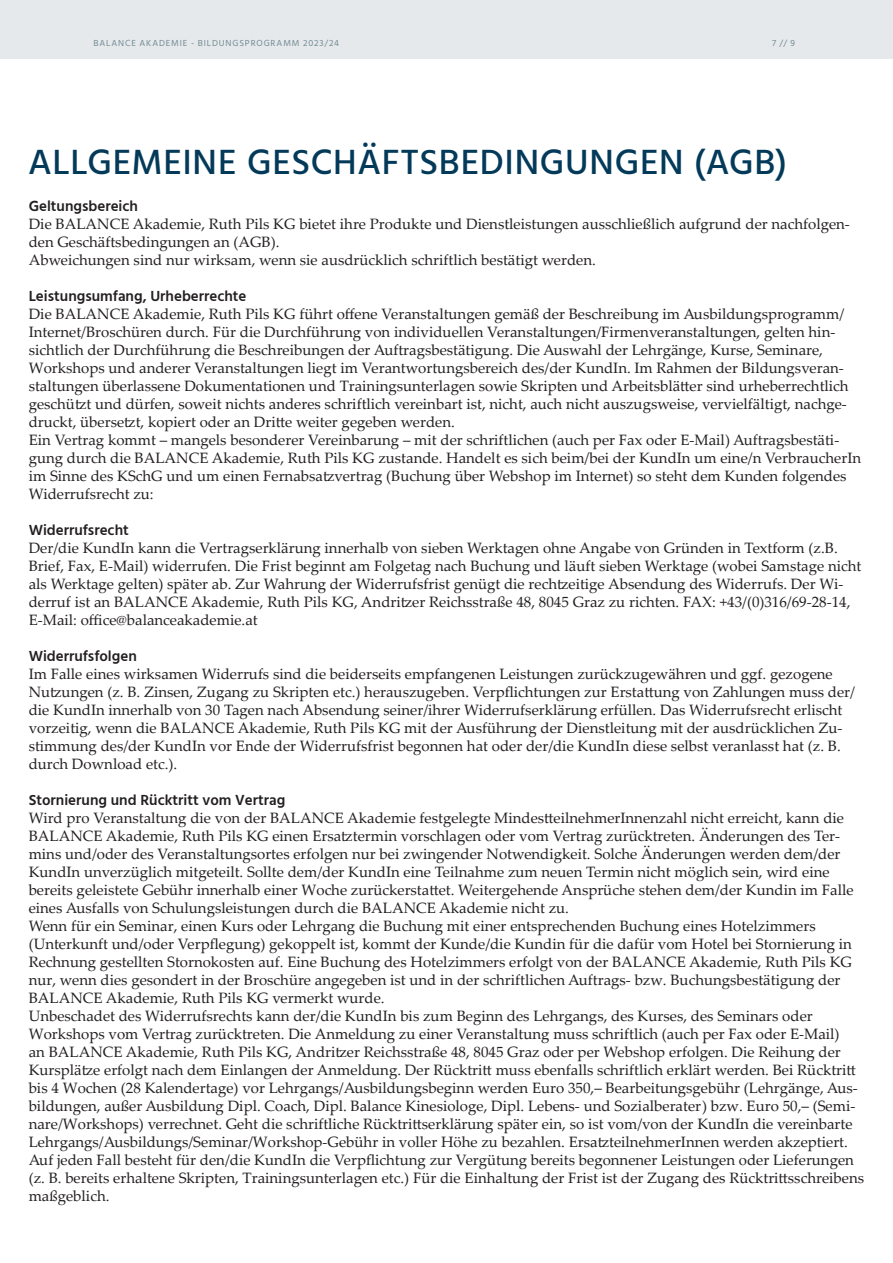
<style>
.page{position:relative;width:893px;height:1263px;background:#fff}
.page>*{position:absolute;margin:0;border:0;box-sizing:border-box;transform-origin:0 0}
.t1{font:500 36px "Hind";letter-spacing:.02em;color:#033a5a}
.t2{font:15px/18px "Palatino Linotype";color:#231f20}
.t3{font:600 15px "Hind";color:#231f20}
.t4{font:9px "Hind";letter-spacing:.095em;color:#738a95}
</style>
<div class="page">
<div style="left:0;top:0;width:893px;height:58px;background:#e5e9eb"></div>
<p class="t4" style="left:94px;top:39px;width:247px">BALANCE AKADEMIE - BILDUNGSPROGRAMM 2023/24</p>
<p class="t4" style="left:772px;top:39px;width:25px">7 // 9</p>
<h1 class="t1" style="left:28px;top:143px;width:760px">ALLGEMEINE GESCHÄFTSBEDINGUNGEN (AGB)</h1>
<p class="t3" style="left:29px;top:200px;width:111px">Geltungsbereich</p>
<p class="t2" style="left:29px;top:215px;width:823px">Die BALANCE Akademie, Ruth Pils KG bietet ihre Produkte und Dienstleistungen ausschließlich aufgrund der nachfolgen&shy;den Geschäftsbedingungen an (AGB).<br>Abweichungen sind nur wirksam, wenn sie ausdrücklich schriftlich bestätigt werden.</p>
<p class="t3" style="left:29px;top:290px;width:219px">Leistungsumfang, Urheberrechte</p>
<p class="t2" style="left:29px;top:305px;width:834px">Die BALANCE Akademie, Ruth Pils KG führt offene Veranstaltungen gemäß der Beschreibung im Ausbildungsprogramm/ Internet/Broschüren durch. Für die Durchführung von individuellen Veranstaltungen/Firmenveranstaltungen, gelten hin&shy;sichtlich der Durchführung die Beschreibungen der Auftragsbestätigung. Die Auswahl der Lehrgänge, Kurse, Seminare, Workshops und anderer Veranstaltungen liegt im Verantwortungsbereich des/der KundIn. Im Rahmen der Bildungsveran&shy;staltungen überlassene Dokumentationen und Trainingsunterlagen sowie Skripten und Arbeitsblätter sind urheberrechtlich geschützt und dürfen, soweit nichts anderes schriftlich vereinbart ist, nicht, auch nicht auszugsweise, vervielfältigt, nachge&shy;druckt, übersetzt, kopiert oder an Dritte weiter gegeben werden.<br>Ein Vertrag kommt – mangels besonderer Vereinbarung – mit der schriftlichen (auch per Fax oder E-Mail) Auftragsbestäti&shy;gung durch die BALANCE Akademie, Ruth Pils KG zustande. Handelt es sich beim/bei der KundIn um eine/n VerbraucherIn im Sinne des KSchG und um einen Fernabsatzvertrag (Buchung über Webshop im Internet) so steht dem Kunden folgendes Widerrufsrecht zu:</p>
<p class="t3" style="left:29px;top:524px;width:102px">Widerrufsrecht</p>
<p class="t2" style="left:29px;top:539px;width:834px">Der/die KundIn kann die Vertragserklärung innerhalb von sieben Werktagen ohne Angabe von Gründen in Textform (z.B.<br>Brief, Fax, E-Mail) widerrufen. Die Frist beginnt am Folgetag nach Buchung und läuft sieben Werktage (wobei Samstage nicht als Werktage gelten) später ab. Zur Wahrung der Widerrufsfrist genügt die rechtzeitige Absendung des Widerrufs. Der Wi&shy;derruf ist an BALANCE Akademie, Ruth Pils KG, Andritzer Reichsstraße 48, 8045 Graz zu richten. FAX: +43/(0)316/69-28-14, E-Mail: office@balanceakademie.at</p>
<p class="t3" style="left:29px;top:650px;width:110px">Widerrufsfolgen</p>
<p class="t2" style="left:29px;top:665px;width:828px">Im Falle eines wirksamen Widerrufs sind die beiderseits empfangenen Leistungen zurückzugewähren und ggf. gezogene Nutzungen (z. B. Zinsen, Zugang zu Skripten etc.) herauszugeben. Verpflichtungen zur Erstattung von Zahlungen muss der/ die KundIn innerhalb von 30 Tagen nach Absendung seiner/ihrer Widerrufserklärung erfüllen. Das Widerrufsrecht erlischt vorzeitig, wenn die BALANCE Akademie, Ruth Pils KG mit der Ausführung der Dienstleitung mit der ausdrücklichen Zu&shy;stimmung des/der KundIn vor Ende der Widerrufsfrist begonnen hat oder der/die KundIn diese selbst veranlasst hat (z. B. durch Download etc.).</p>
<p class="t3" style="left:29px;top:794px;width:258px">Stornierung und Rücktritt vom Vertrag</p>
<p class="t2" style="left:29px;top:809px;width:837px">Wird pro Veranstaltung die von der BALANCE Akademie festgelegte MindestteilnehmerInnenzahl nicht erreicht, kann die BALANCE Akademie, Ruth Pils KG einen Ersatztermin vorschlagen oder vom Vertrag zurücktreten. Änderungen des Ter&shy;mins und/oder des Veranstaltungsortes erfolgen nur bei zwingender Notwendigkeit. Solche Änderungen werden dem/der KundIn unverzüglich mitgeteilt. Sollte dem/der KundIn eine Teilnahme zum neuen Termin nicht möglich sein, wird eine bereits geleistete Gebühr innerhalb einer Woche zurückerstattet. Weitergehende Ansprüche stehen dem/der Kundin im Falle eines Ausfalls von Schulungsleistungen durch die BALANCE Akademie nicht zu.<br>Wenn für ein Seminar, einen Kurs oder Lehrgang die Buchung mit einer entsprechenden Buchung eines Hotelzimmers (Unterkunft und/oder Verpflegung) gekoppelt ist, kommt der Kunde/die Kundin für die dafür vom Hotel bei Stornierung in Rechnung gestellten Stornokosten auf. Eine Buchung des Hotelzimmers erfolgt von der BALANCE Akademie, Ruth Pils KG nur, wenn dies gesondert in der Broschüre angegeben ist und in der schriftlichen Auftrags- bzw. Buchungsbestätigung der BALANCE Akademie, Ruth Pils KG vermerkt wurde.<br>Unbeschadet des Widerrufsrechts kann der/die KundIn bis zum Beginn des Lehrgangs, des Kurses, des Seminars oder Workshops vom Vertrag zurücktreten. Die Anmeldung zu einer Veranstaltung muss schriftlich (auch per Fax oder E-Mail)<br>an BALANCE Akademie, Ruth Pils KG, Andritzer Reichsstraße 48, 8045 Graz oder per Webshop erfolgen. Die Reihung der Kursplätze erfolgt nach dem Einlangen der Anmeldung. Der Rücktritt muss ebenfalls schriftlich erklärt werden. Bei Rücktritt bis 4 Wochen (28 Kalendertage) vor Lehrgangs/Ausbildungsbeginn werden Euro 350,– Bearbeitungsgebühr (Lehrgänge, Aus&shy;bildungen, außer Ausbildung Dipl. Coach, Dipl. Balance Kinesiologe, Dipl. Lebens- und Sozialberater) bzw. Euro 50,– (Semi&shy;nare/Workshops) verrechnet. Geht die schriftliche Rücktrittserklärung später ein, so ist vom/von der KundIn die vereinbarte Lehrgangs/Ausbildungs/Seminar/Workshop-Gebühr in voller Höhe zu bezahlen. ErsatzteilnehmerInnen werden akzeptiert.<br>Auf jeden Fall besteht für den/die KundIn die Verpflichtung zur Vergütung bereits begonnener Leistungen oder Lieferungen (z. B. bereits erhaltene Skripten, Trainingsunterlagen etc.) Für die Einhaltung der Frist ist der Zugang des Rücktrittsschreibens maßgeblich.</p>
</div>
